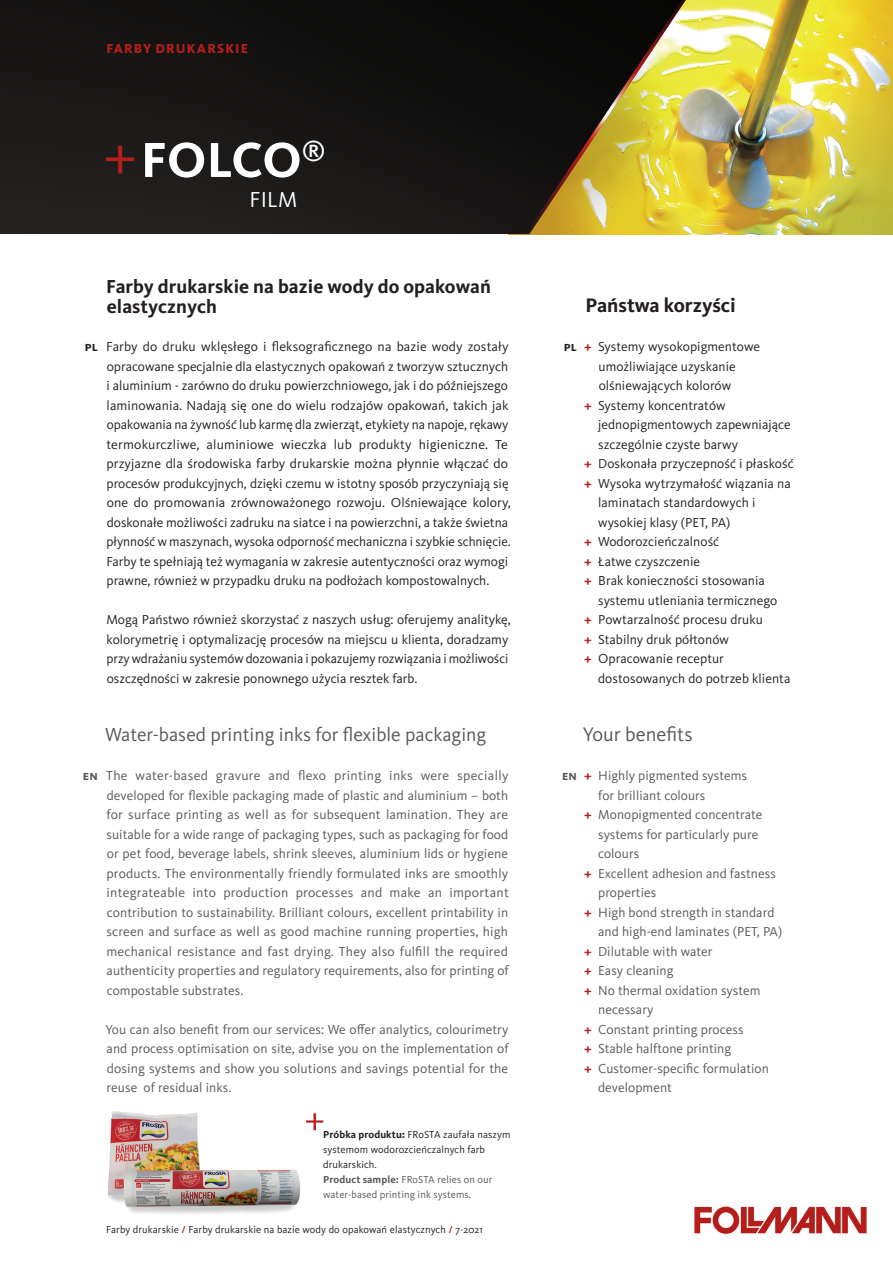
<style>
.page{position:relative;width:893px;height:1263px;background:#fff}
.page>*{position:absolute;margin:0;border:0;box-sizing:border-box;transform-origin:0 0}
.H4_EN{font:700 51px "Kievit Pro";letter-spacing:-.005em;color:#fff}
.H4_EN-2{font:22.5px "Kievit Pro";color:#fff}
.H4_DE{font:700 20.25px "Kievit Pro";color:#231f20}
.Fließtext_____Aufzäh{font:20.25px "Kievit Pro";color:#57585a}
.H4_DE-2{font:700 19.5px/19.5px "Kievit Pro";letter-spacing:.005em;color:#231f20}
.H4_EN-3{font:19.5px "Kievit Pro";color:#57585a}
.Fließtext_Block_DE{font:13.5px/19.5px "Kievit Pro";color:#231f20}
.Fließtext_Block_DE-2{font:13.5px/19.5px "Kievit Pro";letter-spacing:.005em;color:#57585a}
.H5_DE{font:800 13.5px "Kievit Pro";letter-spacing:.075em;color:#b51e1b}
.Länderkennung{font:700 13.5px "Kievit Pro";color:#231f20}
.Länderkennung-2{font:700 13.5px "Kievit Pro";color:#57585a}
.BU_Marginalien_DE{font:10.5px/15px "Kievit Pro";letter-spacing:.01em;color:#231f20}
.s1{font-weight:700}
.s2{font-weight:800}
.s3{font-weight:700;color:#57585a}
.s4{color:#57585a}
.s5{font-weight:500;color:#b51e1b}
.s6{font-weight:700;color:#b51e1b}
</style>
<div class="page">
<img style="left:694px;top:0;width:199px;height:234px">
<img style="left:0;top:0;width:524px;height:234px">
<svg style="left:524px;top:0;width:170px;height:235px;background:#796d2b"></svg>
<img style="left:694px;top:1206px;width:173px;height:29px">
<svg style="left:106px;top:146px;width:28px;height:27px"></svg>
<img style="left:107px;top:1111px;width:194px;height:103px">
<svg style="left:306px;top:1113px;width:17px;height:17px"></svg>
<p class="H5_DE" style="left:106px;top:40px;width:143px">FARBY DRUKARSKIE</p>
<p class="H4_EN" style="left:141px;top:129px;width:186px">FOLCO<sup>®</sup></p>
<p class="H4_EN-2" style="left:249px;top:186px;width:49px">FILM</p>
<p class="Länderkennung" style="left:85px;top:338px;width:15px">pl</p>
<p class="H4_DE-2" style="left:106px;top:277px;width:386px">Farby drukarskie na bazie wody do opakowań elastycznych</p>
<p class="Fließtext_Block_DE" style="left:106px;top:337px;width:406px">Farby do druku wklęsłego i fleksograficznego na bazie wody zostały opracowane specjalnie dla elastycznych opakowań z tworzyw sztucznych i aluminium - zarówno do druku powierzchniowego, jak i do późniejszego laminowania. Nadają się one do wielu rodzajów opakowań, takich jak opakowania na żywność lub karmę dla zwierząt, etykiety na napoje, rękawy termokurczliwe, aluminiowe wieczka lub produkty higieniczne. Te przyjazne dla środowiska farby drukarskie można płynnie włączać do procesów produkcyjnych, dzięki czemu w istotny sposób przyczyniają się one do promowania zrównoważonego rozwoju. Olśniewające kolory, doskonałe możliwości zadruku na siatce i na powierzchni, a także świetna płynność w maszynach, wysoka odporność mechaniczna i szybkie schnięcie.<br>Farby te spełniają też wymagania w zakresie autentyczności oraz wymogi prawne, również w przypadku druku na podłożach kompostowalnych.</p>
<p class="Fließtext_Block_DE" style="left:106px;top:610px;width:406px">Mogą Państwo również skorzystać z naszych usług: oferujemy analitykę, kolorymetrię i optymalizację procesów na miejscu u klienta, doradzamy przy wdrażaniu systemów dozowania i pokazujemy rozwiązania i możliwości oszczędności w zakresie ponownego użycia resztek farb.</p>
<p class="Länderkennung-2" style="left:83px;top:767px;width:16px">en</p>
<p class="H4_EN-3" style="left:105px;top:723px;width:383px">Water-based printing inks for flexible packaging</p>
<p class="Fließtext_Block_DE-2" style="left:106px;top:766px;width:404px;text-align:justify">The water-based gravure and flexo printing inks were specially developed for flexible packaging made of plastic and aluminium – both for surface printing as well as for subsequent lamination. They are suitable for a wide range of packaging types, such as packaging for food or pet food, beverage labels, shrink sleeves, aluminium lids or hygiene products. The environmentally friendly formulated inks are smoothly integrateable into production processes and make an important contribution to sustainability. Brilliant colours, excellent printability in screen and surface as well as good machine running properties, high mechanical resistance and fast drying. They also fulfill the required authenticity properties and regulatory requirements, also for printing of compostable substrates.</p>
<p class="Fließtext_Block_DE-2" style="left:105px;top:1019px;width:405px;text-align:justify">You can also benefit from our services: We offer analytics, colourimetry and process optimisation on site, advise you on the implementation of dosing systems and show you solutions and savings potential for the reuse of residual inks.</p>
<p class="BU_Marginalien_DE" style="left:323px;top:1127px;width:189px"><span class="s1">Próbka produktu</span><span class="s2">:</span> FRoSTA zaufała naszym systemom wodorozcieńczalnych farb drukarskich.<br><span class="s3">Product sample:</span> <span class="s4">FRoSTA relies on our water-based printing ink systems.</span></p>
<p class="BU_Marginalien_DE" style="left:106px;top:1222px;width:378px">Farby drukarskie <span class="s5">/</span> Farby drukarskie na bazie wody do opakowań elastycznych <span class="s5">/</span> 7-2021</p>
<p class="Länderkennung" style="left:564px;top:338px;width:15px">pl</p>
<p class="H4_DE" style="left:585px;top:293px;width:152px">Państwa korzyści</p>
<p class="Fließtext_Block_DE" style="left:598px;top:337px;width:163px;text-indent:-14px"><span class="s6">+</span> Systemy wysokopigmentowe umożliwiające uzyskanie olśniewających kolorów</p>
<p class="Fließtext_Block_DE" style="left:598px;top:395px;width:194px;text-indent:-14px"><span class="s6">+</span> Systemy koncentratów jednopigmentowych zapewniające szczególnie czyste barwy</p>
<p class="Fließtext_Block_DE" style="left:584px;top:454px;width:211px"><span class="s6">+</span> Doskonała przyczepność i płaskość</p>
<p class="Fließtext_Block_DE" style="left:598px;top:473px;width:194px;text-indent:-14px"><span class="s6">+</span> Wysoka wytrzymałość wiązania na laminatach standardowych i wysokiej klasy (PET, PA)</p>
<p class="Fließtext_Block_DE" style="left:584px;top:532px;width:137px"><span class="s6">+</span> Wodorozcieńczalność</p>
<p class="Fließtext_Block_DE" style="left:584px;top:551px;width:117px"><span class="s6">+</span> Łatwe czyszczenie</p>
<p class="Fließtext_Block_DE" style="left:598px;top:571px;width:181px;text-indent:-14px"><span class="s6">+</span> Brak konieczności stosowania systemu utleniania termicznego</p>
<p class="Fließtext_Block_DE" style="left:584px;top:610px;width:180px"><span class="s6">+</span> Powtarzalność procesu druku</p>
<p class="Fließtext_Block_DE" style="left:584px;top:629px;width:146px"><span class="s6">+</span> Stabilny druk półtonów</p>
<p class="Fließtext_Block_DE" style="left:598px;top:649px;width:194px;text-indent:-14px"><span class="s6">+</span> Opracowanie receptur dostosowanych do potrzeb klienta</p>
<p class="Fließtext_____Aufzäh" style="left:583px;top:722px;width:111px">Your benefits</p>
<p class="Fließtext_Block_DE-2" style="left:598px;top:766px;width:150px;text-indent:-14px"><span class="s6">+</span> Highly pigmented systems for brilliant colours</p>
<p class="Fließtext_Block_DE-2" style="left:598px;top:805px;width:166px;text-indent:-14px"><span class="s6">+</span> Monopigmented concentrate systems for particularly pure colours</p>
<p class="Fließtext_Block_DE-2" style="left:598px;top:863px;width:179px;text-indent:-14px"><span class="s6">+</span> Excellent adhesion and fastness properties</p>
<p class="Fließtext_Block_DE-2" style="left:598px;top:902px;width:186px;text-indent:-14px"><span class="s6">+</span> High bond strength in standard and high-end laminates (PET, PA)</p>
<p class="Fließtext_Block_DE-2" style="left:584px;top:941px;width:130px"><span class="s6">+</span> Dilutable with water</p>
<p class="Fließtext_Block_DE-2" style="left:584px;top:961px;width:91px"><span class="s6">+</span> Easy cleaning</p>
<p class="Fließtext_Block_DE-2" style="left:598px;top:980px;width:164px;text-indent:-14px"><span class="s6">+</span> No thermal oxidation system necessary</p>
<p class="Fließtext_Block_DE-2" style="left:584px;top:1019px;width:161px"><span class="s6">+</span> Constant printing process</p>
<p class="Fließtext_Block_DE-2" style="left:584px;top:1039px;width:148px"><span class="s6">+</span> Stable halftone printing</p>
<p class="Fließtext_Block_DE-2" style="left:598px;top:1058px;width:172px;text-indent:-14px"><span class="s6">+</span> Customer-specific formulation development</p>
<p class="Länderkennung-2" style="left:562px;top:767px;width:16px">en</p>
</div>
